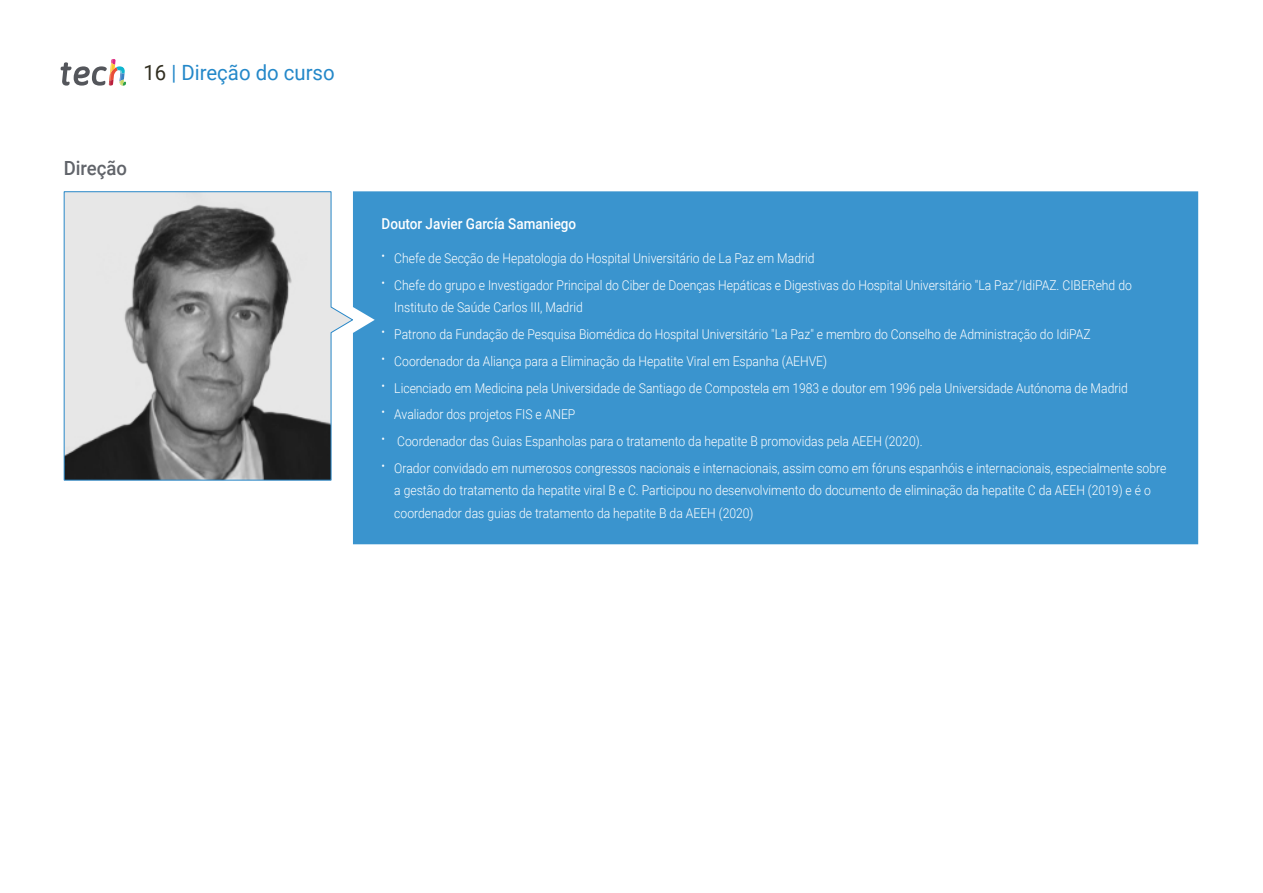
<style>
.page{position:relative;width:1263px;height:893px;background:#fff}
.page>*{position:absolute;margin:0;border:0;box-sizing:border-box;transform-origin:0 0}
.t1{font:21px "Roboto";color:#2488c9}
.t2{font:500 19.5px "Roboto";color:#61646a;scale:.95 1}
.t3{font:500 15px "Roboto";color:#fff;scale:.9 1}
.t4{font:300 13.5px/22.5px "Roboto";color:#fff;scale:.9 1}
.s1{color:#312e20}
</style>
<div class="page">
<div style="left:353px;top:191px;width:845px;height:353px;background:#3a94ce"></div>
<svg style="left:61px;top:59px;width:65px;height:27px"></svg>
<svg style="left:63px;top:191px;width:291px;height:290px;background:#a2a3a4"></svg>
<h1 class="t1" style="left:144px;top:57px;width:193px"><span class="s1">16</span> | Direção do curso</h1>
<h2 class="t2" style="left:64px;top:154px;width:68px">Direção</h2>
<p class="t3" style="left:382px;top:213px;width:218px">Doutor Javier García Samaniego</p>
<p class="t4" style="left:382px;top:247px;width:483px"><sup>•</sup> Chefe de Secção de Hepatologia do Hospital Universitário de La Paz em Madrid</p>
<p class="t4" style="left:394px;top:273px;width:821px;text-indent:-13px"><sup>•</sup> Chefe do grupo e Investigador Principal do Ciber de Doenças Hepáticas e Digestivas do Hospital Universitário "La Paz"/IdiPAZ. CIBERehd do<br>Instituto de Saúde Carlos III, Madrid</p>
<p class="t4" style="left:382px;top:323px;width:789px"><sup>•</sup> Patrono da Fundação de Pesquisa Biomédica do Hospital Universitário "La Paz" e membro do Conselho de Administração do IdiPAZ</p>
<p class="t4" style="left:382px;top:349px;width:497px"><sup>•</sup> Coordenador da Aliança para a Eliminação da Hepatite Viral em Espanha (AEHVE)</p>
<p class="t4" style="left:382px;top:376px;width:831px"><sup>•</sup> Licenciado em Medicina pela Universidade de Santiago de Compostela em 1983 e doutor em 1996 pela Universidade Autónoma de Madrid</p>
<p class="t4" style="left:382px;top:403px;width:217px"><sup>•</sup> Avaliador dos projetos FIS e ANEP</p>
<p class="t4" style="left:382px;top:430px;width:603px"><sup>•</sup> Coordenador das Guias Espanholas para o tratamento da hepatite B promovidas pela AEEH (2020).</p>
<p class="t4" style="left:394px;top:456px;width:859px;text-indent:-13px"><sup>•</sup> Orador convidado em numerosos congressos nacionais e internacionais, assim como em fóruns espanhóis e internacionais, especialmente sobre a gestão do tratamento da hepatite viral B e C. Participou no desenvolvimento do documento de eliminação da hepatite C da AEEH (2019) e é o coordenador das guias de tratamento da hepatite B da AEEH (2020)</p>
</div>
